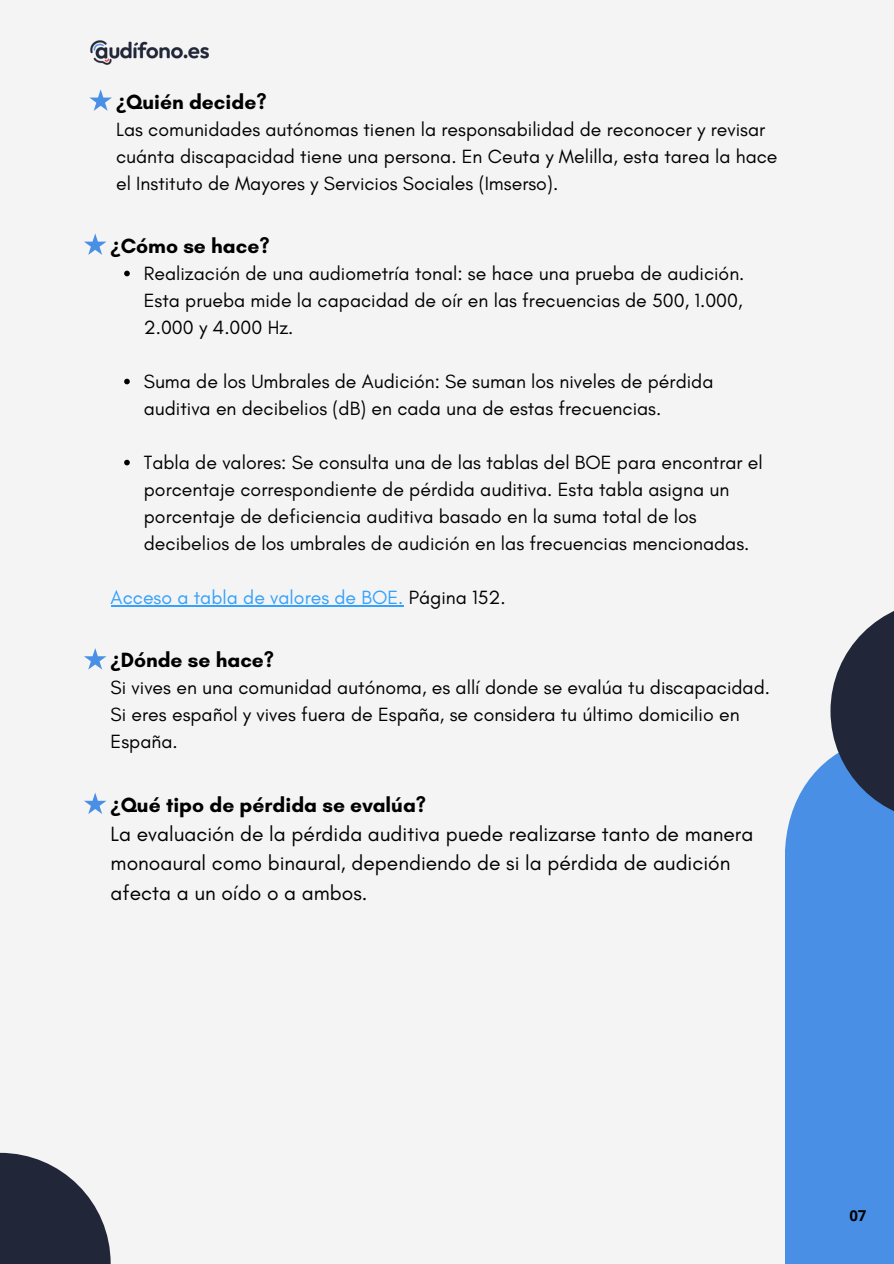
<style>
.page{position:relative;width:894px;height:1264px;background:#fff}
.page>*{position:absolute;margin:0;border:0;box-sizing:border-box;transform-origin:0 0}
.t1{font:21px/29.2px "Glacial Indifference";color:#000}
.t2{font:700 21px "Glacial Indifference";color:#000}
.t3{font:19.5px/27px "Glacial Indifference";color:#000}
.t4{font:19.5px "Glacial Indifference";color:#33a1fd}
.t5{font:700 15px "Open Sans";color:#000}
.s1{font-family:"Noto Sans"}
.s2{color:#000}
</style>
<div class="page">
<div style="left:0;top:0;width:893px;height:1263px;background:#f4f4f4"></div>
<div style="left:784px;top:735px;width:109px;height:528px;background:#498fe6"></div>
<svg style="left:0;top:1152px;width:111px;height:111px;fill:#212738"></svg>
<svg style="left:830px;top:611px;width:63px;height:200px;fill:#212738"></svg>
<svg style="left:89px;top:89px;width:23px;height:22px"></svg>
<svg style="left:84px;top:233px;width:22px;height:22px"></svg>
<svg style="left:84px;top:648px;width:22px;height:21px"></svg>
<svg style="left:124px;top:271px;width:6px;height:5px"></svg>
<svg style="left:124px;top:379px;width:6px;height:5px"></svg>
<svg style="left:124px;top:460px;width:6px;height:5px"></svg>
<hr style="left:111px;top:605px;width:292px;height:1px;background:#33a1fd">
<svg style="left:84px;top:792px;width:22px;height:22px"></svg>
<img style="left:90px;top:40px;width:119px;height:25px">
<p class="t2" style="left:116px;top:89px;width:152px"><span class="s1">¿</span>Quién decide?</p>
<p class="t3" style="left:116px;top:115px;width:662px">Las comunidades autónomas tienen la responsabilidad de reconocer y revisar cuánta discapacidad tiene una persona. En Ceuta y Melilla, esta tarea la hace el Instituto de Mayores y Servicios Sociales (Imserso).</p>
<p class="t2" style="left:111px;top:233px;width:160px"><span class="s1">¿</span>Cómo se hace?</p>
<h1 class="t3" style="left:144px;top:259px;width:602px;text-align:justify">Realización de una audiometría tonal: se hace una prueba de audición.<br>Esta prueba mide la capacidad de oír en las frecuencias de 500, 1.000, 2.000 y 4.000 Hz.</h1>
<p class="t3" style="left:144px;top:367px;width:571px">Suma de los Umbrales de Audición: Se suman los niveles de pérdida auditiva en decibelios (dB) en cada una de estas frecuencias.</p>
<p class="t3" style="left:144px;top:448px;width:620px">Tabla de valores: Se consulta una de las tablas del BOE para encontrar el porcentaje correspondiente de pérdida auditiva. Esta tabla asigna un porcentaje de deficiencia auditiva basado en la suma total de los decibelios de los umbrales de audición en las frecuencias mencionadas.</p>
<p class="t4" style="left:111px;top:585px;width:396px">Acceso a tabla de valores de BOE. <span class="s2">Página 152.</span></p>
<p class="t2" style="left:111px;top:647px;width:165px"><span class="s1">¿</span>Dónde se hace?</p>
<p class="t3" style="left:111px;top:674px;width:660px">Si vives en una comunidad autónoma, es allí donde se evalúa tu discapacidad.<br>Si eres español y vives fuera de España, se considera tu último domicilio en<br>España.</p>
<p class="t2" style="left:111px;top:791px;width:317px"><span class="s1">¿</span>Qué tipo de pérdida se evalúa?</p>
<p class="t1" style="left:111px;top:819px;width:644px">La evaluación de la pérdida auditiva puede realizarse tanto de manera monoaural como binaural, dependiendo de si la pérdida de audición afecta a un oído o a ambos.</p>
<p class="t5" style="left:849px;top:1204px;width:19px">07</p>
</div>
